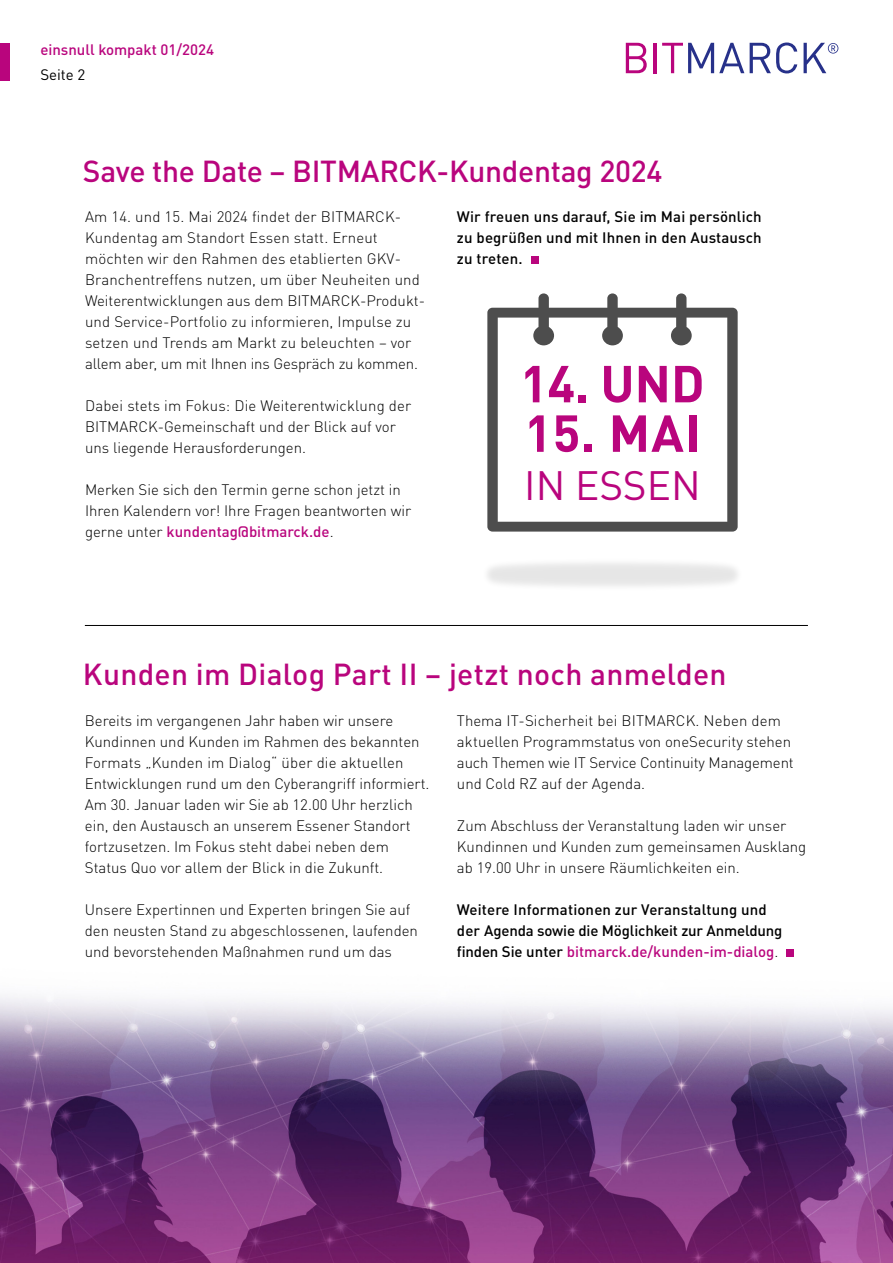
<style>
.page{position:relative;width:893px;height:1263px;background:#fff}
.page>*{position:absolute;margin:0;border:0;box-sizing:border-box;transform-origin:0 0}
.t1{font:700 51.15px "DIN Pro";letter-spacing:.005em;color:#b9057d}
.t2{font:40.5px "DIN Pro";color:#b9057d}
.t3{font:500 30px "DIN Pro";color:#b9057d}
.t4{font:300 15px/21px "DIN Pro";color:#000}
.t5{font:500 15px/21px "DIN Pro";color:#000;text-align:justify}
.t6{font:500 15px "DIN Pro";color:#b9057d}
.t7{font:15px "DIN Pro";color:#000}
.s1{font-weight:500;color:#b9057d}
.s2{color:#b9057d}
.s3{font-weight:300}
</style>
<div class="page">
<img style="left:0;top:42px;width:893px;height:1221px">
<div style="left:0;top:43px;width:10px;height:37px;background:#b9057d"></div>
<svg style="left:626px;top:43px;width:21px;height:30px"></svg>
<hr style="left:653px;top:43px;width:3px;height:30px;background:#b9057d">
<svg style="left:662px;top:43px;width:82px;height:30px"></svg>
<svg style="left:750px;top:43px;width:47px;height:30px"></svg>
<svg style="left:804px;top:43px;width:34px;height:30px"></svg>
<div style="left:531px;top:256px;width:7px;height:8px;background:#b9057d"></div>
<div style="left:786px;top:949px;width:8px;height:8px;background:#b9057d"></div>
<hr style="left:85px;top:625px;width:723px;height:1px;background:#000">
<div style="left:482px;top:557px;width:261px;height:35px;background:#f3f3f3"></div>
<div style="left:494px;top:570px;width:236px;height:9px;background:#e6e6e6;border-radius:50%"></div>
<svg style="left:487px;top:293px;width:251px;height:239px"></svg>
<p class="t6" style="left:40px;top:37px;width:175px">einsnull kompakt 01/2024</p>
<p class="t7" style="left:40px;top:63px;width:46px">Seite 2</p>
<h3 class="t3" style="left:83px;top:147px;width:581px">Save the Date – BITMARCK-Kundentag 2024</h3>
<p class="t4" style="left:85px;top:205px;width:342px">Am 14. und 15. Mai 2024 findet der BITMARCK-Kundentag am Standort Essen statt. Erneut möchten wir den Rahmen des etablierten GKV-Branchentreffens nutzen, um über Neuheiten und Weiterentwicklungen aus dem BITMARCK-Produkt&shy;und Service-Portfolio zu informieren, Impulse zu setzen und Trends am Markt zu beleuchten – vor allem aber, um mit Ihnen ins Gespräch zu kommen.</p>
<p class="t4" style="left:85px;top:394px;width:328px">Dabei stets im Fokus: Die Weiterentwicklung der<br>BITMARCK-Gemeinschaft und der Blick auf vor uns liegende Herausforderungen.</p>
<p class="t4" style="left:85px;top:478px;width:328px">Merken Sie sich den Termin gerne schon jetzt in<br>Ihren Kalendern vor! Ihre Fragen beantworten wir gerne unter <span class="s1">kundentag@bitmarck.de</span>.</p>
<p class="t5" style="left:457px;top:204px;width:306px">Wir freuen uns darauf, Sie im Mai persönlich zu begrüßen und mit Ihnen in den Austausch zu treten.</p>
<h1 class="t1" style="left:520px;top:341px;width:186px">14. UND</h1>
<h1 class="t1" style="left:524px;top:391px;width:178px">15. MAI</h1>
<h2 class="t2" style="left:524px;top:453px;width:178px">IN ESSEN</h2>
<h3 class="t3" style="left:83px;top:649px;width:645px">Kunden im Dialog Part II – jetzt noch anmelden</h3>
<p class="t4" style="left:85px;top:709px;width:346px">Bereits im vergangenen Jahr haben wir unsere Kundinnen und Kunden im Rahmen des bekannten Formats „Kunden im Dialog“ über die aktuellen Entwicklungen rund um den Cyberangriff informiert.<br>Am 30. Januar laden wir Sie ab 12.00 Uhr herzlich ein, den Austausch an unserem Essener Standort fortzusetzen. Im Fokus steht dabei neben dem Status Quo vor allem der Blick in die Zukunft.</p>
<p class="t4" style="left:85px;top:898px;width:335px">Unsere Expertinnen und Experten bringen Sie auf den neusten Stand zu abgeschlossenen, laufenden und bevorstehenden Maßnahmen rund um das</p>
<p class="t4" style="left:457px;top:709px;width:338px">Thema IT-Sicherheit bei BITMARCK. Neben dem aktuellen Programmstatus von oneSecurity stehen auch Themen wie IT Service Continuity Management und Cold RZ auf der Agenda.</p>
<p class="t4" style="left:457px;top:814px;width:351px">Zum Abschluss der Veranstaltung laden wir unser<br>Kundinnen und Kunden zum gemeinsamen Ausklang ab 19.00 Uhr in unsere Räumlichkeiten ein.</p>
<p class="t5" style="left:457px;top:897px;width:327px;text-align:left">Weitere Informationen zur Veranstaltung und der Agenda sowie die Möglichkeit zur Anmeldung finden Sie unter <span class="s2">bitmarck.de/kunden-im-dialog</span><span class="s3">.</span></p>
</div>
